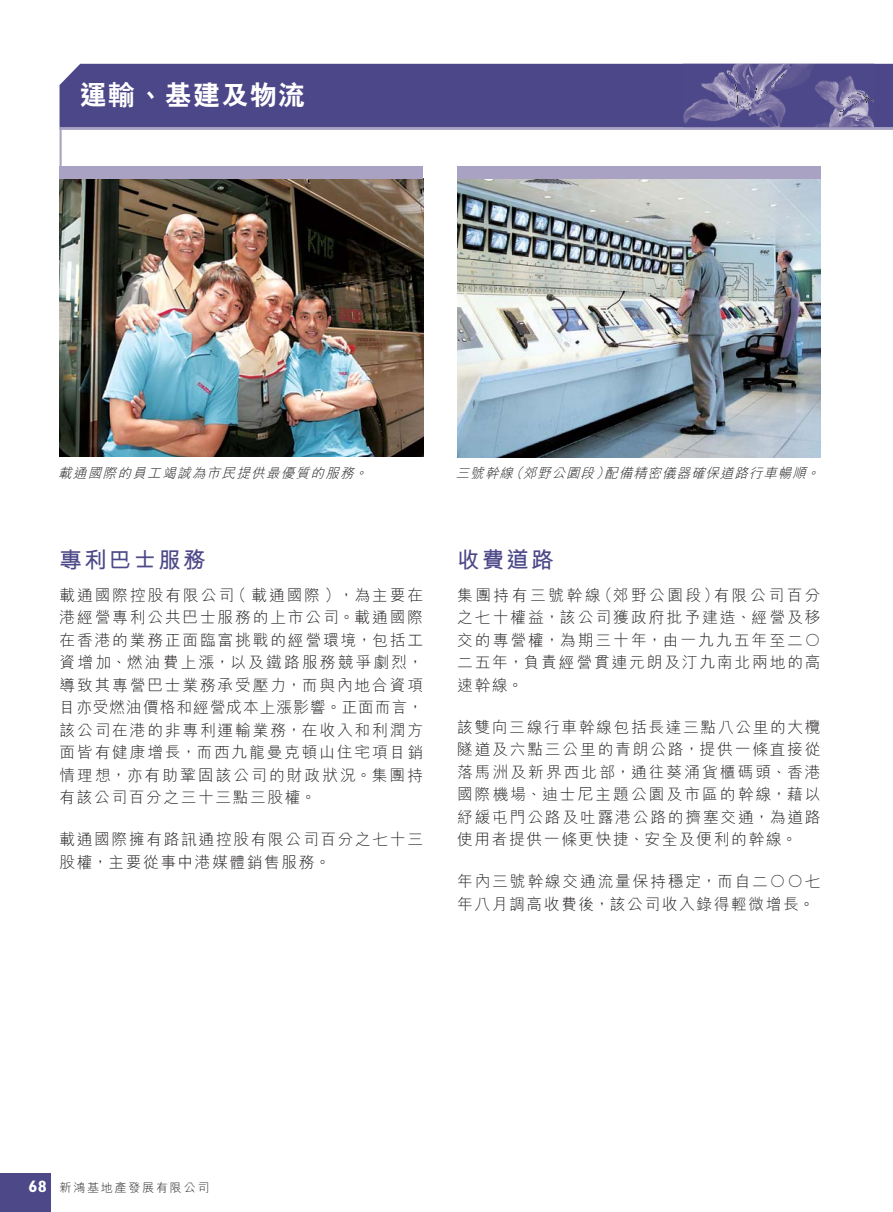
<style>
.page{position:relative;width:893px;height:1212px;background:#fff}
.page>*{position:absolute;margin:0;border:0;box-sizing:border-box;transform-origin:0 0}
.t1{font:27px "C Hei 2 HK Xbold E Ten B5 H";letter-spacing:.05em;color:#fff}
.t2{font:22.5px "M Hei HK Bold E Ten B5 H";letter-spacing:.1em;color:#4d4888}
.t3{font:700 16.5px "Gill Sans Std";color:#fff}
.t4{font:15.75px/22.5px "M Hei HK Light E Ten B5 H";letter-spacing:.115em;color:#231f20;text-align:justify}
.t5{font:italic 13.5px "M Hei HK Light E Ten B5 H";color:#231f20}
.t6{font:12px "M Hei HK Light E Ten B5 H";letter-spacing:.15em;color:#231f20}
</style>
<div class="page">
<div style="left:60px;top:64px;width:833px;height:64px;background:#4c4788"></div>
<img style="left:683px;top:64px;width:191px;height:64px">
<hr style="left:60px;top:128px;width:833px;height:2px;background:#a9a2c3">
<div style="left:0;top:1174px;width:51px;height:38px;background:#4d4888"></div>
<img style="left:457px;top:179px;width:364px;height:278px">
<img style="left:60px;top:179px;width:363px;height:277px">
<div style="left:60px;top:166px;width:363px;height:13px;background:#a9a2c2"></div>
<hr style="left:60px;top:128px;width:2px;height:47px;background:#a9a2c2">
<div style="left:457px;top:166px;width:364px;height:13px;background:#a9a2c2"></div>
<h1 class="t1" style="left:80px;top:84px;width:227px">運輸、基建及物流</h1>
<p class="t5" style="left:58px;top:467px;width:314px">載通國際的員工竭誠為市民提供最優質的服務。</p>
<p class="t5" style="left:456px;top:467px;width:369px">三號幹線（郊野公園段）配備精密儀器確保道路行車暢順。</p>
<h2 class="t2" style="left:60px;top:551px;width:148px">專利巴士服務</h2>
<p class="t4" style="left:60px;top:586px;width:365px">載通國際控股有限公司﹙載通國際﹚，為主要在港經營專利公共巴士服務的上市公司。載通國際在香港的業務正面臨富挑戰的經營環境，包括工資增加、燃油費上漲，以及鐵路服務競爭劇烈，導致其專營巴士業務承受壓力，而與內地合資項目亦受燃油價格和經營成本上漲影響。正面而言，該公司在港的非專利運輸業務，在收入和利潤方面皆有健康增長，而西九龍曼克頓山住宅項目銷情理想，亦有助鞏固該公司的財政狀況。集團持有該公司百分之三十三點三股權。</p>
<p class="t4" style="left:60px;top:830px;width:365px">載通國際擁有路訊通控股有限公司百分之七十三股權，主要從事中港媒體銷售服務。</p>
<h2 class="t2" style="left:457px;top:551px;width:98px">收費道路</h2>
<p class="t4" style="left:457px;top:586px;width:365px">集團持有三號幹線（郊野公園段）有限公司百分之七十權益，該公司獲政府批予建造、經營及移交的專營權，為期三十年，由一九九五年至二○二五年，負責經營貫連元朗及汀九南北兩地的高速幹線。</p>
<p class="t4" style="left:457px;top:718px;width:365px">該雙向三線行車幹線包括長達三點八公里的大欖隧道及六點三公里的青朗公路，提供一條直接從落馬洲及新界西北部，通往葵涌貨櫃碼頭、香港國際機場、迪士尼主題公園及市區的幹線，藉以紓緩屯門公路及吐露港公路的擠塞交通，為道路使用者提供一條更快捷、安全及便利的幹線。</p>
<p class="t4" style="left:457px;top:872px;width:365px">年內三號幹線交通流量保持穩定，而自二○○七年八月調高收費後，該公司收入錄得輕微增長。</p>
<p class="t3" style="left:29px;top:1180px;width:20px">68</p>
<p class="t6" style="left:60px;top:1183px;width:151px">新鴻基地產發展有限公司</p>
</div>
